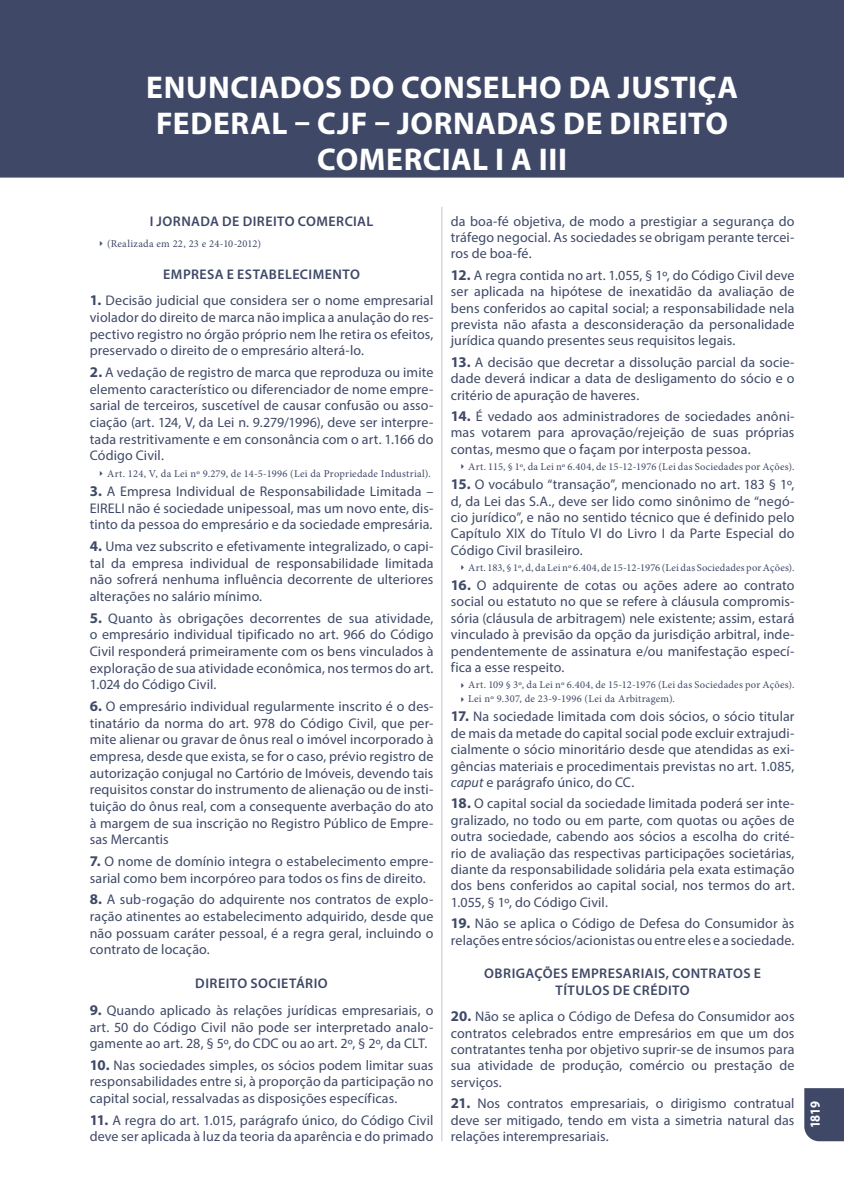
<style>
.page{position:relative;width:844px;height:1191px;background:#fff}
.page>*{position:absolute;margin:0;border:0;box-sizing:border-box;transform-origin:0 0}
.t1{font:700 31.5px/35.7px "Myriad Pro";letter-spacing:.02em;color:#fff;text-align:center}
.t2{font:14px/16.4px "Myriad Pro";letter-spacing:.01em;color:#3f4967;text-align:justify}
.t3{font:600 14px/16.4px "Myriad Pro";letter-spacing:.03em;color:#3f4967;text-align:center}
.t4{font:700 14px "Myriad Pro";color:#fff;scale:.9 1}
.t5{font:10.5px/13.8px "Minion Pro";letter-spacing:.02em;color:#3f4967}
.s1{font-weight:700;font-size:14.88px}
.s2{font-style:italic}
</style>
<div class="page">
<div style="left:804px;top:1088px;width:39px;height:53px;background:#3f4967"></div>
<div style="left:0;top:0;width:843px;height:178px;background:#3f4967"></div>
<hr style="left:441px;top:207px;width:1px;height:934px;background:#c4c4d0">
<svg style="left:843px;top:0;width:1px;height:62px"></svg>
<h1 class="t1" style="left:146px;top:69px;width:593px">ENUNCIADOS DO CONSELHO DA JUSTIÇA<br>FEDERAL – CJF – JORNADAS DE DIREITO<br>COMERCIAL I A III</h1>
<p class="t3" style="left:150px;top:212px;width:225px">I JORNADA DE DIREITO COMERCIAL</p>
<p class="t5" style="left:107px;top:237px;width:155px">(Realizada em 22, 23 e 24-10-2012)</p>
<p class="t3" style="left:163px;top:265px;width:198px">EMPRESA E ESTABELECIMENTO</p>
<p class="t2" style="left:90px;top:292px;width:345px"><span class="s1">1.</span> Decisão judicial que considera ser o nome empresarial violador do direito de marca não implica a anulação do res&shy;pectivo registro no órgão próprio nem lhe retira os efeitos, preservado o direito de o empresário alterá-lo.</p>
<p class="t2" style="left:90px;top:364px;width:345px"><span class="s1">2.</span> A vedação de registro de marca que reproduza ou imite elemento característico ou diferenciador de nome empre&shy;sarial de terceiros, suscetível de causar confusão ou asso&shy;ciação (art. 124, V, da Lei n. 9.279/1996), deve ser interpre&shy;tada restritivamente e em consonância com o art. 1.166 do Código Civil.</p>
<p class="t5" style="left:107px;top:467px;width:325px">Art. 124, V, da Lei no 9.279, de 14-5-1996 (Lei da Propriedade Industrial).</p>
<p class="t2" style="left:90px;top:483px;width:345px"><span class="s1">3.</span> A Empresa Individual de Responsabilidade Limitada – EIRELI não é sociedade unipessoal, mas um novo ente, dis&shy;tinto da pessoa do empresário e da sociedade empresária.</p>
<p class="t2" style="left:90px;top:538px;width:345px"><span class="s1">4.</span> Uma vez subscrito e efetivamente integralizado, o capi&shy;tal da empresa individual de responsabilidade limitada não sofrerá nenhuma influência decorrente de ulteriores alterações no salário mínimo.</p>
<p class="t2" style="left:90px;top:609px;width:345px"><span class="s1">5.</span> Quanto às obrigações decorrentes de sua atividade, o empresário individual tipificado no art. 966 do Código Civil responderá primeiramente com os bens vinculados à exploração de sua atividade econômica, nos termos do art.<br>1.024 do Código Civil.</p>
<p class="t2" style="left:90px;top:697px;width:345px"><span class="s1">6.</span> O empresário individual regularmente inscrito é o des&shy;tinatário da norma do art. 978 do Código Civil, que per&shy;mite alienar ou gravar de ônus real o imóvel incorporado à empresa, desde que exista, se for o caso, prévio registro de autorização conjugal no Cartório de Imóveis, devendo tais requisitos constar do instrumento de alienação ou de insti&shy;tuição do ônus real, com a consequente averbação do ato à margem de sua inscrição no Registro Público de Empre&shy;sas Mercantis</p>
<p class="t2" style="left:90px;top:852px;width:345px"><span class="s1">7.</span> O nome de domínio integra o estabelecimento empre&shy;sarial como bem incorpóreo para todos os fins de direito.</p>
<p class="t2" style="left:90px;top:891px;width:345px"><span class="s1">8.</span> A sub-rogação do adquirente nos contratos de explo&shy;ração atinentes ao estabelecimento adquirido, desde que não possuam caráter pessoal, é a regra geral, incluindo o contrato de locação.</p>
<p class="t3" style="left:195px;top:975px;width:134px">DIREITO SOCIETÁRIO</p>
<p class="t2" style="left:90px;top:1001px;width:345px"><span class="s1">9.</span> Quando aplicado às relações jurídicas empresariais, o art. 50 do Código Civil não pode ser interpretado analo&shy;gamente ao art. 28, § 5º, do CDC ou ao art. 2º, § 2º, da CLT.</p>
<p class="t2" style="left:90px;top:1056px;width:345px"><span class="s1">10.</span> Nas sociedades simples, os sócios podem limitar suas responsabilidades entre si, à proporção da participação no capital social, ressalvadas as disposições específicas.</p>
<p class="t2" style="left:90px;top:1111px;width:345px"><span class="s1">11.</span> A regra do art. 1.015, parágrafo único, do Código Civil deve ser aplicada à luz da teoria da aparência e do primado</p>
<p class="t2" style="left:450px;top:212px;width:345px">da boa-fé objetiva, de modo a prestigiar a segurança do tráfego negocial. As sociedades se obrigam perante tercei&shy;ros de boa-fé.</p>
<p class="t2" style="left:450px;top:267px;width:345px"><span class="s1">12.</span> A regra contida no art. 1.055, § 1º, do Código Civil deve ser aplicada na hipótese de inexatidão da avaliação de bens conferidos ao capital social; a responsabilidade nela prevista não afasta a desconsideração da personalidade jurídica quando presentes seus requisitos legais.</p>
<p class="t2" style="left:450px;top:354px;width:345px"><span class="s1">13.</span> A decisão que decretar a dissolução parcial da socie&shy;dade deverá indicar a data de desligamento do sócio e o critério de apuração de haveres.</p>
<p class="t2" style="left:450px;top:408px;width:345px"><span class="s1">14.</span> É vedado aos administradores de sociedades anôni&shy;mas votarem para aprovação/rejeição de suas próprias contas, mesmo que o façam por interposta pessoa.</p>
<p class="t5" style="left:468px;top:460px;width:327px">Art. 115, § 1o, da Lei no 6.404, de 15-12-1976 (Lei das Sociedades por Ações).</p>
<p class="t2" style="left:450px;top:476px;width:345px"><span class="s1">15.</span> O vocábulo “transação”, mencionado no art. 183 § 1º, d, da Lei das S.A., deve ser lido como sinônimo de “negó&shy;cio jurídico”, e não no sentido técnico que é definido pelo Capítulo XIX do Título VI do Livro I da Parte Especial do Código Civil brasileiro.</p>
<p class="t5" style="left:468px;top:561px;width:328px">Art. 183, § 1o, d, da Lei no 6.404, de 15-12-1976 (Lei das Sociedades por Ações).</p>
<p class="t2" style="left:450px;top:577px;width:345px"><span class="s1">16.</span> O adquirente de cotas ou ações adere ao contrato social ou estatuto no que se refere à cláusula compromis&shy;sória (cláusula de arbitragem) nele existente; assim, estará vinculado à previsão da opção da jurisdição arbitral, inde&shy;pendentemente de assinatura e/ou manifestação especí&shy;fica a esse respeito.</p>
<p class="t5" style="left:468px;top:678px;width:327px">Art. 109 § 3o, da Lei no 6.404, de 15-12-1976 (Lei das Sociedades por Ações).<br>Lei no 9.307, de 23-9-1996 (Lei da Arbitragem).</p>
<p class="t2" style="left:450px;top:708px;width:345px"><span class="s1">17.</span> Na sociedade limitada com dois sócios, o sócio titular de mais da metade do capital social pode excluir extrajudi&shy;cialmente o sócio minoritário desde que atendidas as exi&shy;gências materiais e procedimentais previstas no art. 1.085, <span class="s2">caput</span> e parágrafo único, do CC.</p>
<p class="t2" style="left:450px;top:795px;width:345px"><span class="s1">18.</span> O capital social da sociedade limitada poderá ser inte&shy;gralizado, no todo ou em parte, com quotas ou ações de outra sociedade, cabendo aos sócios a escolha do crité&shy;rio de avaliação das respectivas participações societárias, diante da responsabilidade solidária pela exata estimação dos bens conferidos ao capital social, nos termos do art.<br>1.055, § 1º, do Código Civil.</p>
<p class="t2" style="left:450px;top:915px;width:345px"><span class="s1">19.</span> Não se aplica o Código de Defesa do Consumidor às relações entre sócios/acionistas ou entre eles e a sociedade.</p>
<p class="t3" style="left:484px;top:965px;width:278px">OBRIGAÇÕES EMPRESARIAIS, CONTRATOS E<br>TÍTULOS DE CRÉDITO</p>
<p class="t2" style="left:450px;top:1007px;width:345px"><span class="s1">20.</span> Não se aplica o Código de Defesa do Consumidor aos contratos celebrados entre empresários em que um dos contratantes tenha por objetivo suprir-se de insumos para sua atividade de produção, comércio ou prestação de serviços.</p>
<p class="t2" style="left:450px;top:1094px;width:345px"><span class="s1">21.</span> Nos contratos empresariais, o dirigismo contratual deve ser mitigado, tendo em vista a simetria natural das relações interempresariais.</p>
<p class="t4" style="left:805px;top:1128px;width:31px;rotate:-90deg">1819</p>
</div>
